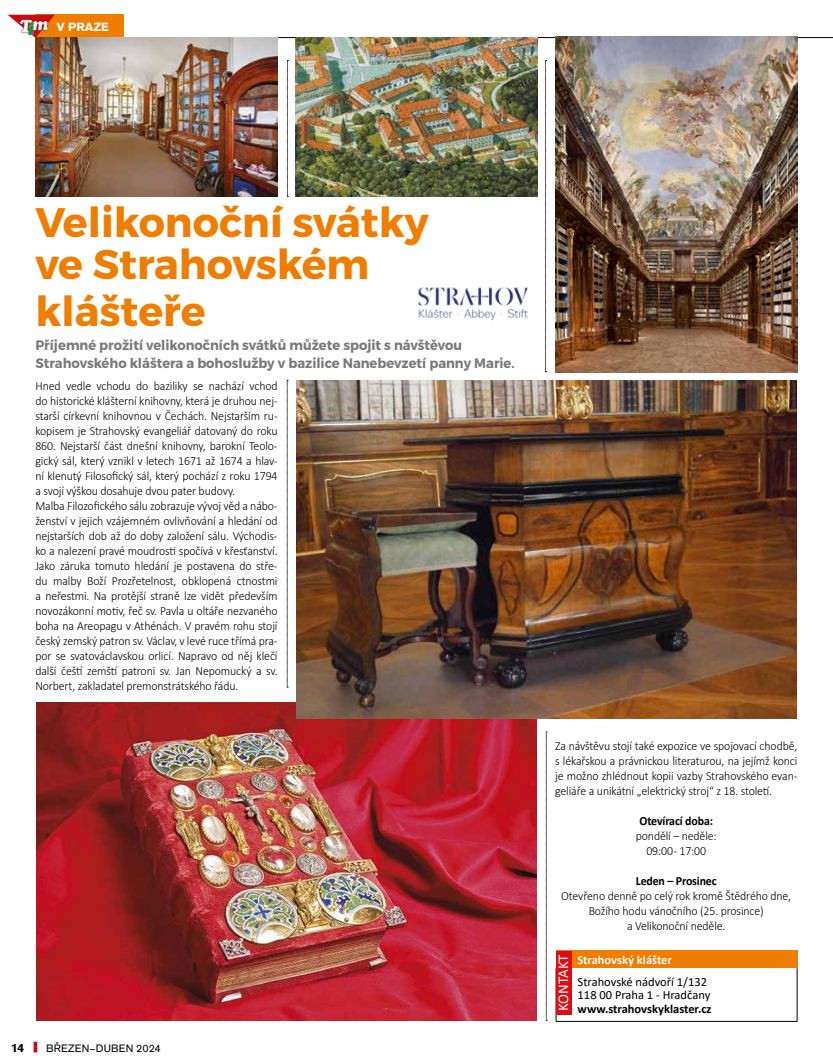
<style>
.page{position:relative;width:833px;height:1063px;background:#fff}
.page>*{position:absolute;margin:0;border:0;box-sizing:border-box;transform-origin:0 0}
.t1{font:700 41.25px/42.5px "Montserrat";color:#ef7d00}
.t2{font:15px "Calibri";color:#fff}
.t3{font:700 13.75px/17.5px "Montserrat";color:#7c7b7b;scale:.95 1}
.t4{font:300 12.5px/15px "Calibri";letter-spacing:-.01em;color:#000;text-align:center;scale:.95 1}
.t5{font:12.5px/13.8px "Calibri";color:#000}
.t6{font:700 12.5px "Calibri";letter-spacing:-.01em;color:#000;scale:.95 1}
.t7{font:700 12.5px "Calibri";letter-spacing:-.01em;color:#000}
.t8{font:700 12.5px "Calibri";color:#fff}
.t9{font:700 12.5px "Accius TOT";color:#fff}
.t10{font:700 12.5px "Accius TOT";color:#000}
.t11{font:11.25px "Accius TOT";letter-spacing:.015em;color:#000}
</style>
<div class="page">
<svg style="left:34px;top:1042px;width:3px;height:10px"></svg>
<hr style="left:38px;top:37px;width:795px;height:1px;background:#000">
<div style="left:35px;top:15px;width:89px;height:23px;background:#ef7d00"></div>
<svg style="left:8px;top:15px;width:47px;height:23px"></svg>
<img style="left:20px;top:19px;width:29px;height:17px">
<img style="left:35px;top:38px;width:243px;height:159px">
<img style="left:295px;top:38px;width:242px;height:159px">
<img style="left:555px;top:37px;width:242px;height:335px">
<div style="left:556px;top:951px;width:241px;height:17px;background:#ef7d00"></div>
<hr style="left:556px;top:968px;width:1px;height:53px;background:#000">
<hr style="left:796px;top:968px;width:1px;height:53px;background:#000">
<hr style="left:556px;top:1021px;width:241px;height:1px;background:#000">
<div style="left:555px;top:951px;width:16px;height:63px;background:#db0e15"></div>
<img style="left:36px;top:702px;width:500px;height:318px">
<img style="left:296px;top:380px;width:500px;height:339px">
<img style="left:417px;top:287px;width:111px;height:34px">
<svg style="left:287px;top:60px;width:1px;height:137px"></svg>
<svg style="left:287px;top:380px;width:1px;height:308px"></svg>
<svg style="left:545px;top:60px;width:1px;height:313px"></svg>
<svg style="left:546px;top:732px;width:1px;height:289px"></svg>
<p class="t9" style="left:57px;top:19px;width:54px">V PRAZE</p>
<h1 class="t1" style="left:35px;top:202px;width:395px">Velikonoční svátky ve Strahovském</h1>
<h1 class="t1" style="left:35px;top:290px;width:172px">klášteře</h1>
<p class="t3" style="left:35px;top:337px;width:506px">Příjemné prožití velikonočních svátků můžete spojit s návštěvou<br>Strahovského kláštera a bohoslužby v bazilice Nanebevzetí panny Marie.</p>
<p class="t4" style="left:35px;top:378px;width:256px;text-align:left">Hned vedle vchodu do baziliky se nachází vchod do historické klášterní knihovny, která je druhou nej&shy;starší církevní knihovnou v Čechách. Nejstarším ru&shy;kopisem je Strahovský evangeliář datovaný do roku 860. Nejstarší část dnešní knihovny, barokní Teolo&shy;gický sál, který vznikl v letech 1671 až 1674 a hlav&shy;ní klenutý Filosofický sál, který pochází z roku 1794 a svojí výškou dosahuje dvou pater budovy.<br>Malba Filozofického sálu zobrazuje vývoj věd a nábo&shy;ženství v jejich vzájemném ovlivňování a hledání od nejstarších dob až do doby založení sálu. Východis&shy;ko a nalezení pravé moudrosti spočívá v křesťanství.<br>Jako záruka tomuto hledání je postavena do stře&shy;du malby Boží Prozřetelnost, obklopená ctnostmi a neřestmi. Na protější straně lze vidět především novozákonní motiv, řeč sv. Pavla u oltáře nezvaného boha na Areopagu v Athénách. V pravém rohu stojí český zemský patron sv. Václav, v levé ruce třímá pra&shy;por se svatováclavskou orlicí. Napravo od něj klečí další čeští zemští patroni sv. Jan Nepomucký a sv.<br>Norbert, zakladatel premonstrátského řádu.</p>
<p class="t10" style="left:11px;top:1040px;width:14px">14</p>
<p class="t11" style="left:46px;top:1042px;width:116px">BŘEZEN–DUBEN 2024</p>
<p class="t4" style="left:555px;top:738px;width:256px;text-align:justify">Za návštěvu stojí také expozice ve spojovací chodbě, s lékařskou a právnickou literaturou, na jejímž konci je možno zhlédnout kopii vazby Strahovského evan&shy;geliáře a unikátní „elektrický stroj“ z 18. století.</p>
<p class="t6" style="left:639px;top:812px;width:79px">Otevírací doba:</p>
<p class="t4" style="left:636px;top:828px;width:87px">pondělí – neděle:<br>09:00- 17:00</p>
<p class="t6" style="left:636px;top:872px;width:87px">Leden – Prosinec</p>
<p class="t4" style="left:561px;top:888px;width:243px">Otevřeno denně po celý rok kromě Štědrého dne,<br>Božího hodu vánočního (25. prosince)<br>a Velikonoční neděle.</p>
<p class="t2" style="left:553px;top:1011px;width:58px;rotate:-90deg">KONTAKT</p>
<p class="t8" style="left:577px;top:951px;width:96px">Strahovský klášter</p>
<p class="t5" style="left:577px;top:974px;width:134px">Strahovské nádvoří 1/132<br>118 00 Praha 1 - Hradčany</p>
<p class="t7" style="left:577px;top:1000px;width:135px">www.strahovskyklaster.cz</p>
</div>
